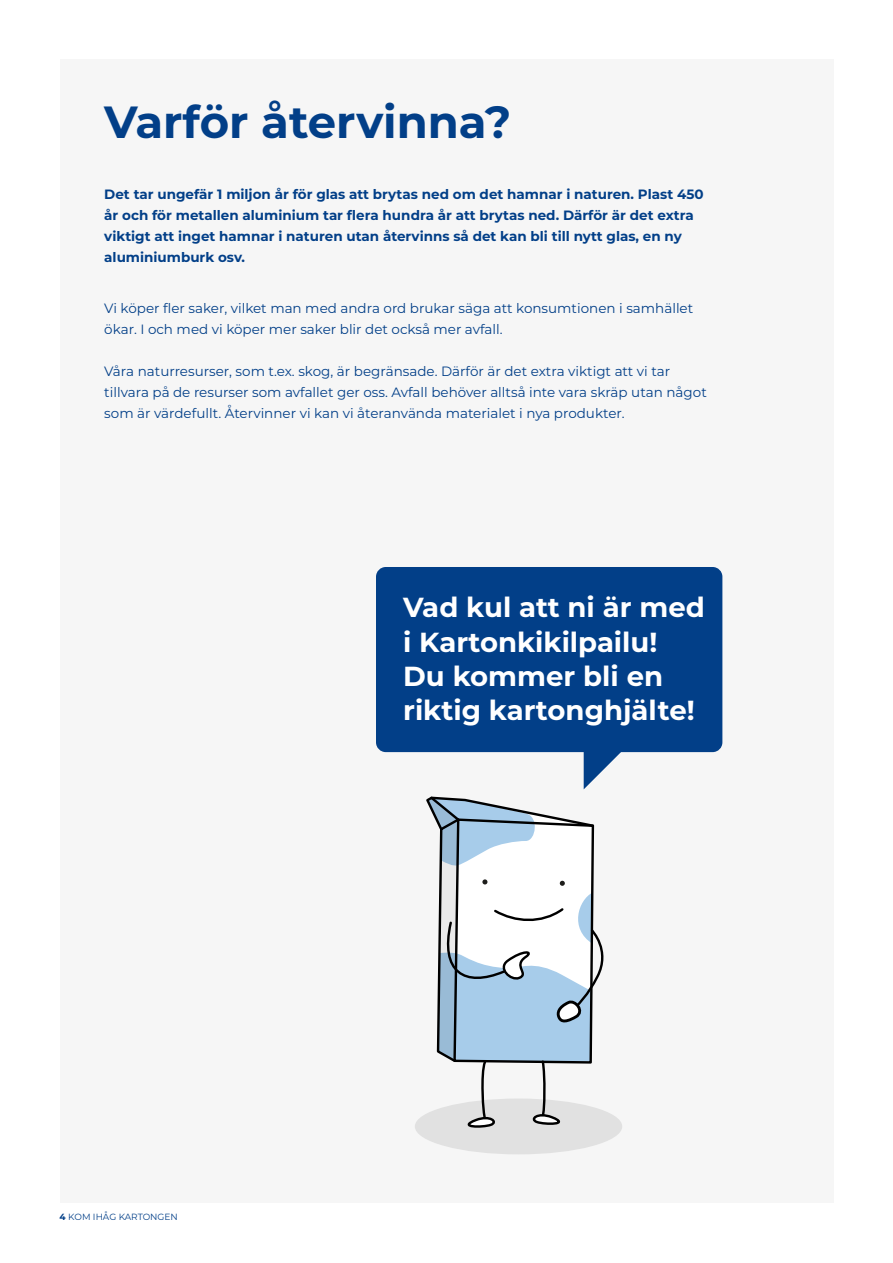
<style>
.page{position:relative;width:893px;height:1263px;background:#fff}
.page>*{position:absolute;margin:0;border:0;box-sizing:border-box;transform-origin:0 0}
.t1{font:700 45px "Montserrat";color:#023f88}
.t2{font:700 27.6px/34.5px "Montserrat";color:#fff}
.t3{font:13.5px/21px "Montserrat";color:#023f88}
.t4{font:700 13.5px/21px "Montserrat";color:#023f88}
.t5{font:9px "Montserrat";color:#023f88}
.s1{font-weight:700}
</style>
<div class="page">
<div style="left:60px;top:60px;width:773px;height:1143px;background:#f6f6f6"></div>
<div style="left:415px;top:1098px;width:207px;height:56px;background:#e1e1e1;border-radius:50%"></div>
<svg style="left:424px;top:796px;width:187px;height:332px"></svg>
<div style="left:376px;top:567px;width:346px;height:185px;background:#023f88;border-radius:10px"></div>
<svg style="left:584px;top:752px;width:48px;height:37px"></svg>
<p class="t1" style="left:104px;top:89px;width:408px">Varför återvinna?</p>
<p class="t4" style="left:104px;top:183px;width:601px">Det tar ungefär 1 miljon år för glas att brytas ned om det hamnar i naturen. Plast 450 år och för metallen aluminium tar flera hundra år att brytas ned. Därför är det extra viktigt att inget hamnar i naturen utan återvinns så det kan bli till nytt glas, en ny aluminiumburk osv.</p>
<p class="t3" style="left:104px;top:297px;width:590px">Vi köper fler saker, vilket man med andra ord brukar säga att konsumtionen i samhället ökar. I och med vi köper mer saker blir det också mer avfall.</p>
<p class="t3" style="left:104px;top:360px;width:604px">Våra naturresurser, som t.ex. skog, är begränsade. Därför är det extra viktigt att vi tar tillvara på de resurser som avfallet ger oss. Avfall behöver alltså inte vara skräp utan något som är värdefullt. Återvinner vi kan vi återanvända materialet i nya produkter.</p>
<p class="t5" style="left:60px;top:1210px;width:120px"><span class="s1">4</span> KOM IHÅG KARTONGEN</p>
<p class="t2" style="left:403px;top:589px;width:303px">Vad kul att ni är med i Kartonkikilpailu!<br>Du kommer bli en riktig kartonghjälte!</p>
</div>
